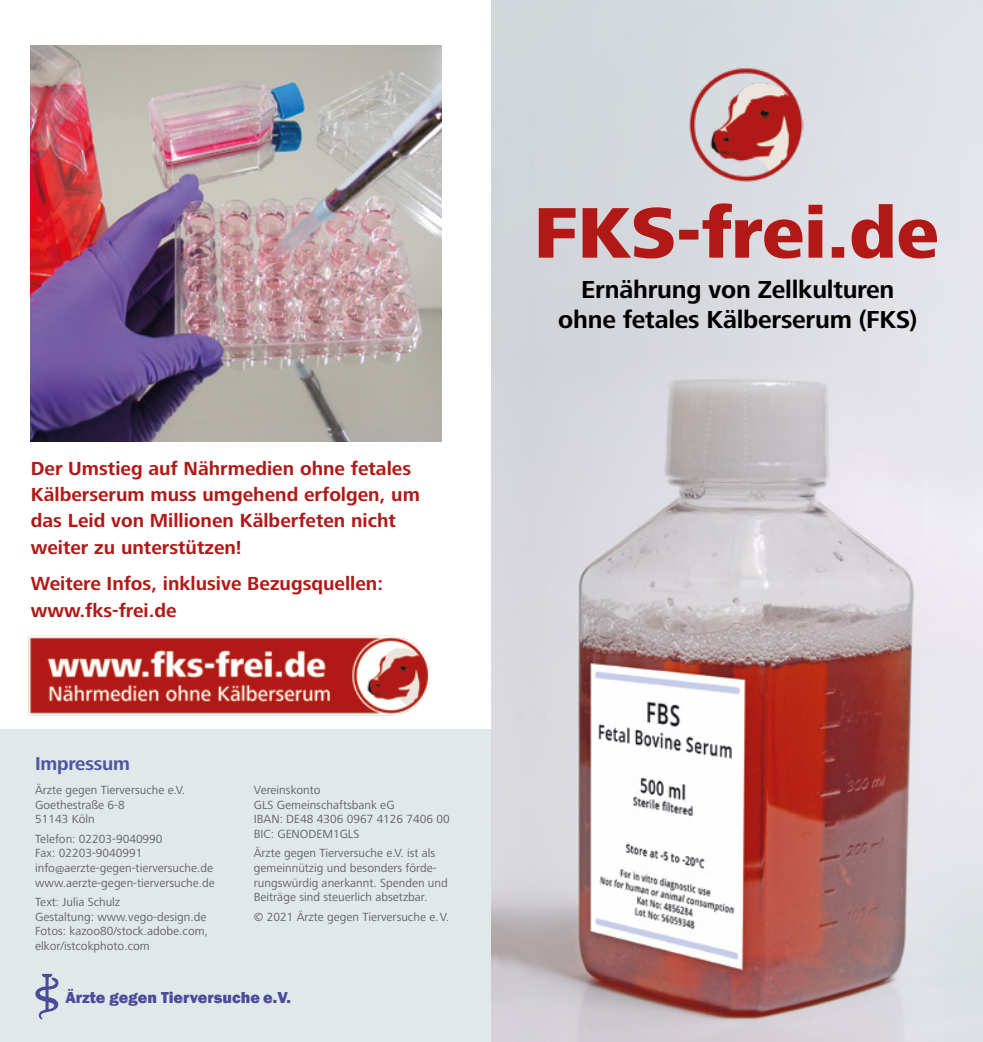
<style>
.page{position:relative;width:983px;height:1042px;background:#fff}
.page>*{position:absolute;margin:0;border:0;box-sizing:border-box;transform-origin:0 0}
.t1{font:700 25.38px/30.4px "Frutiger Next LT";letter-spacing:-.01em;color:#000;text-align:center}
.t2{font:700 19.6px/26.2px "Frutiger Next LT";color:#b11917}
.t3{font:700 19.25px "Frutiger Next LT";letter-spacing:-.01em;color:#4e55a1}
.t4{font:800 16.28px "Franklin Gothic";color:#4b4b9a}
.t5{font:12.25px/14.7px "Frutiger Next LT";color:#646363}
</style>
<div class="page">
<div style="left:0;top:729px;width:491px;height:313px;background:#e1e8ea"></div>
<img style="left:491px;top:0;width:491px;height:1042px">
<svg style="left:538px;top:203px;width:398px;height:55px;background:#c78485"></svg>
<img style="left:688px;top:67px;width:115px;height:116px;border-radius:55px">
<svg style="left:35px;top:974px;width:24px;height:45px"></svg>
<img style="left:28px;top:635px;width:403px;height:81px">
<img style="left:31px;top:45px;width:410px;height:396px">
<h2 class="t2" style="left:31px;top:455px;width:390px">Der Umstieg auf Nährmedien ohne fetales Kälberserum muss umgehend erfolgen, um das Leid von Millionen Kälberfeten nicht weiter zu unterstützen!</h2>
<h2 class="t2" style="left:31px;top:571px;width:354px">Weitere Infos, inklusive Bezugsquellen: www.fks-frei.de</h2>
<h3 class="t3" style="left:35px;top:752px;width:96px">Impressum</h3>
<p class="t5" style="left:35px;top:782px;width:151px">Ärzte gegen Tierversuche e.V.<br>Goethestraße 6-8<br>51143 Köln</p>
<p class="t5" style="left:35px;top:831px;width:181px">Telefon: 02203-9040990<br>Fax: 02203-9040991 info@aerzte-gegen-tierversuche.de www.aerzte-gegen-tierversuche.de</p>
<p class="t5" style="left:35px;top:894px;width:174px">Text: Julia Schulz<br>Gestaltung: www.vego-design.de<br>Fotos: kazoo80/stock.adobe.com, elkor/istcokphoto.com</p>
<p class="t5" style="left:254px;top:782px;width:197px">Vereinskonto<br>GLS Gemeinschaftsbank eG<br>IBAN: DE48 4306 0967 4126 7406 00<br>BIC: GENODEM1GLS</p>
<p class="t5" style="left:254px;top:846px;width:195px">Ärzte gegen Tierversuche e.V. ist als gemeinnützig und besonders förde&shy;rungswürdig anerkannt. Spenden und Beiträge sind steuerlich absetzbar.</p>
<p class="t5" style="left:254px;top:909px;width:197px">© 2021 Ärzte gegen Tierversuche e.V.</p>
<h3 class="t4" style="left:65px;top:987px;width:227px">Ärzte gegen Tierversuche e.V.</h3>
<h1 class="t1" style="left:558px;top:274px;width:361px">Ernährung von Zellkulturen ohne fetales Kälberserum (FKS)</h1>
</div>
